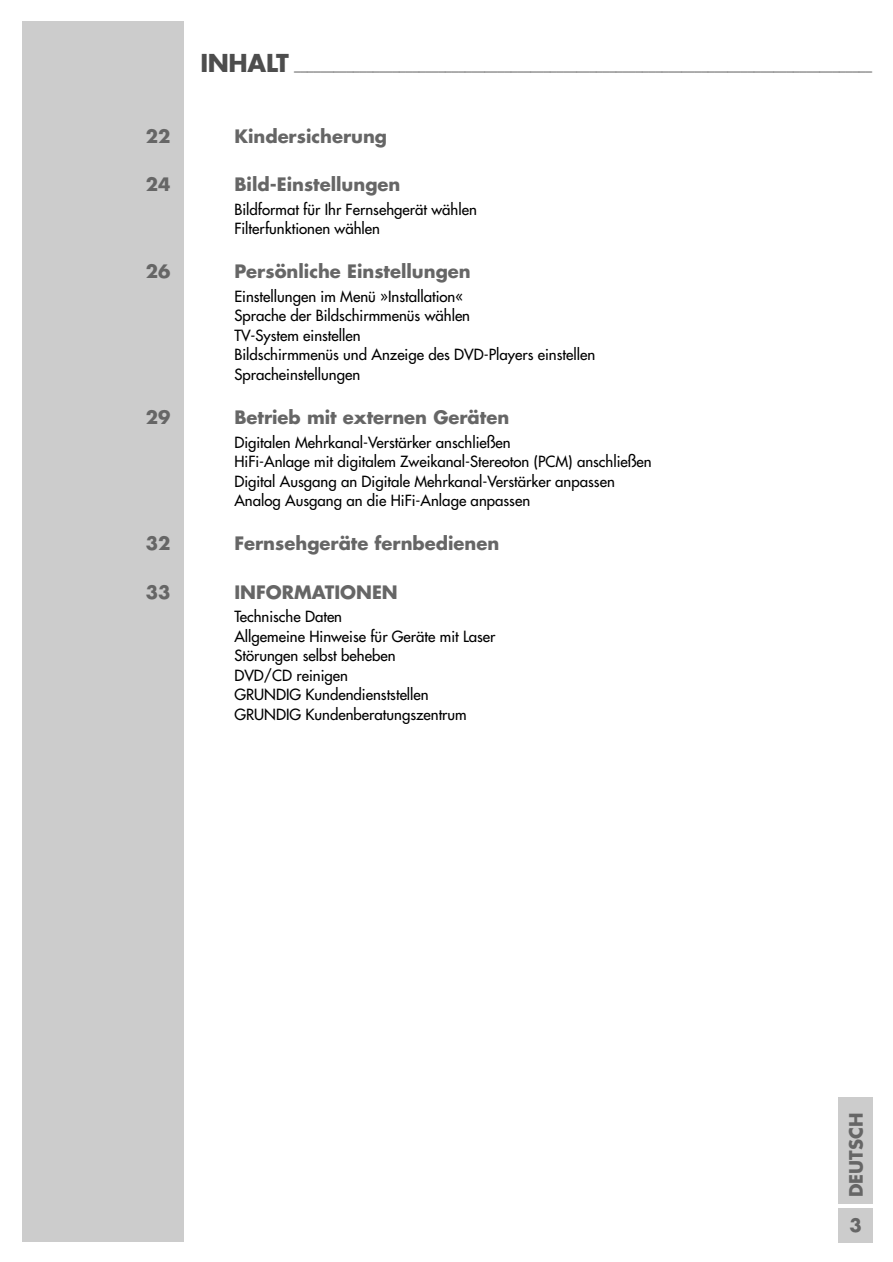
<style>
.page{position:relative;width:893px;height:1262px;background:#fff}
.page>*{position:absolute;margin:0;border:0;box-sizing:border-box;transform-origin:0 0}
.t1{font:700 18px "Futura";color:#666}
.t2{font:15px/19.5px "Futura";color:#000}
.t3{font:700 13.5px "Futura";color:#666}
.s1{font-size:24px;color:#4d4d4d}
</style>
<div class="page">
<div style="left:22px;top:21px;width:161px;height:1221px;background:#ccc"></div>
<div style="left:838px;top:1097px;width:34px;height:106px;background:#ccc"></div>
<div style="left:838px;top:1208px;width:34px;height:34px;background:#ccc"></div>
<p class="t3" style="left:200px;top:59px;width:673px"><span class="s1">INHALT</span> ________________________________________________________________________________________</p>
<p class="t1" style="left:146px;top:128px;width:26px">22</p>
<p class="t1" style="left:234px;top:128px;width:154px">Kindersicherung</p>
<p class="t1" style="left:146px;top:176px;width:26px">24</p>
<p class="t1" style="left:234px;top:176px;width:167px">Bild-Einstellungen</p>
<p class="t2" style="left:234px;top:200px;width:244px">Bildformat für Ihr Fernsehgerät wählen<br>Filterfunktionen wählen</p>
<p class="t1" style="left:146px;top:263px;width:26px">26</p>
<p class="t1" style="left:234px;top:263px;width:238px">Persönliche Einstellungen</p>
<p class="t2" style="left:234px;top:288px;width:362px">Einstellungen im Menü »Installation«<br>Sprache der Bildschirmmenüs wählen<br>TV-System einstellen<br>Bildschirmmenüs und Anzeige des DVD-Players einstellen Spracheinstellungen</p>
<p class="t1" style="left:146px;top:409px;width:26px">29</p>
<p class="t1" style="left:234px;top:409px;width:276px">Betrieb mit externen Geräten</p>
<p class="t2" style="left:234px;top:433px;width:419px">Digitalen Mehrkanal-Verstärker anschließen<br>HiFi-Anlage mit digitalem Zweikanal-Stereoton (PCM) anschließen Digital Ausgang an Digitale Mehrkanal-Verstärker anpassen Analog Ausgang an die HiFi-Anlage anpassen</p>
<p class="t1" style="left:146px;top:535px;width:26px">32</p>
<p class="t1" style="left:234px;top:535px;width:266px">Fernsehgeräte fernbedienen</p>
<p class="t1" style="left:146px;top:583px;width:26px">33</p>
<p class="t1" style="left:234px;top:583px;width:165px">INFORMATIONEN</p>
<p class="t2" style="left:234px;top:608px;width:263px">Technische Daten<br>Allgemeine Hinweise für Geräte mit Laser<br>Störungen selbst beheben<br>DVD/CD reinigen<br>GRUNDIG Kundendienststellen<br>GRUNDIG Kundenberatungszentrum</p>
<p class="t1" style="left:847px;top:1197px;width:86px;rotate:-90deg">DEUTSCH</p>
<p class="t1" style="left:849px;top:1217px;width:14px">3</p>
</div>
